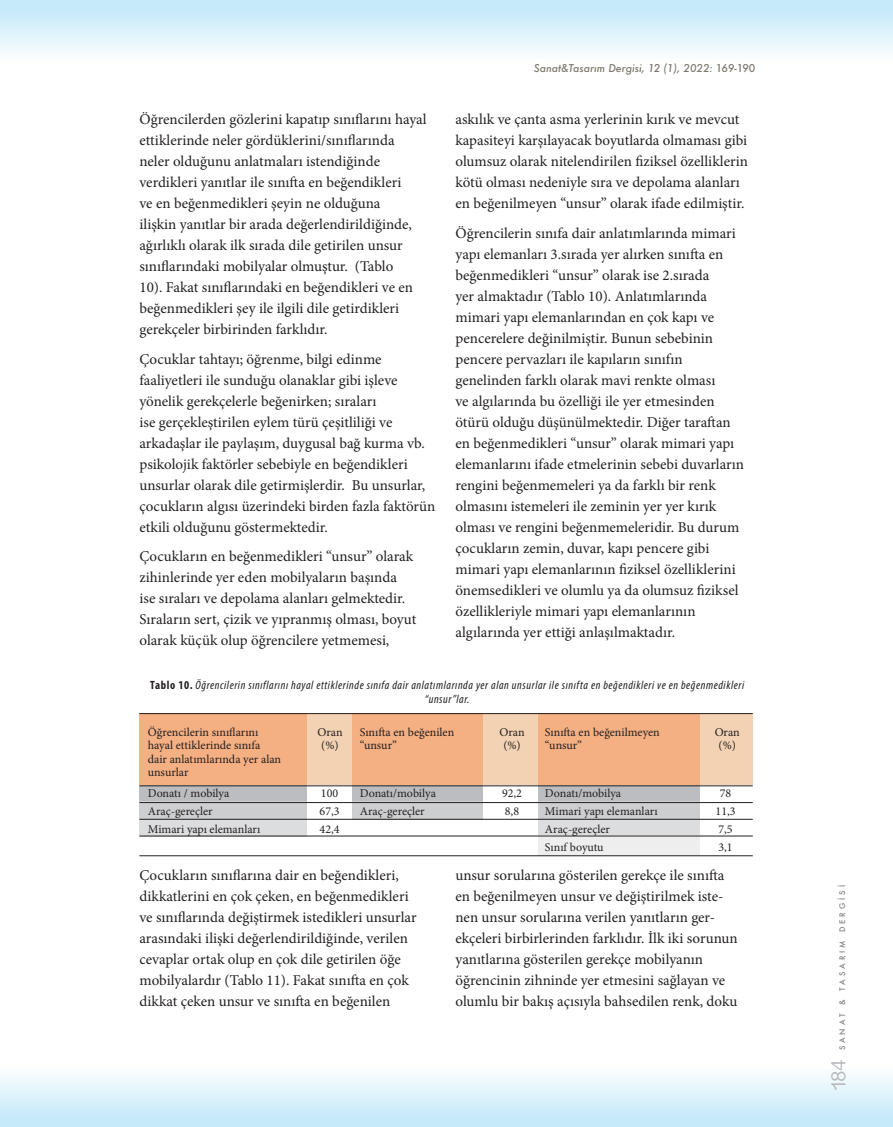
<style>
.page{position:relative;width:893px;height:1127px;background:#fff}
.page>*{position:absolute;margin:0;border:0;box-sizing:border-box;transform-origin:0 0}
.t1{font:18px "Oriya Sangam MN";color:#b6b7bb}
.t2{font:15px/21px "Minion Pro";color:#231f20}
.t3{font:12px/18px "Minion Pro";color:#231f20}
.t4{font:italic condensed 12px/14.4px "Myriad Pro";letter-spacing:.05em;color:#231f20;text-align:center}
.t5{font:italic 500 10.5px "Futura";color:#7d796d}
.t6{font:500 7.5px "Futura";letter-spacing:.4em;color:#808285}
.s1{font-style:normal}
.s2{font-weight:700;font-style:normal}
</style>
<div class="page">
<div style="left:0;top:1045px;width:893px;height:82px;background:linear-gradient(to bottom,#fff,#c3e9fa)"></div>
<div style="left:0;top:0;width:893px;height:81px;background:linear-gradient(to bottom,#c0e8f9,#fff)"></div>
<div style="left:297px;top:713px;width:456px;height:72px;background:#f3d2b4"></div>
<div style="left:139px;top:713px;width:168px;height:72px;background:#f4af82"></div>
<div style="left:352px;top:713px;width:131px;height:72px;background:#f4af82"></div>
<div style="left:538px;top:713px;width:161px;height:72px;background:#f4af82"></div>
<div style="left:538px;top:785px;width:161px;height:18px;background:#bcbdc0"></div>
<div style="left:139px;top:785px;width:168px;height:18px;background:#bcbdc0"></div>
<div style="left:352px;top:785px;width:131px;height:18px;background:#bcbdc0"></div>
<div style="left:538px;top:802px;width:161px;height:18px;background:#cdced0"></div>
<div style="left:139px;top:802px;width:168px;height:18px;background:#cdced0"></div>
<div style="left:352px;top:802px;width:131px;height:18px;background:#cdced0"></div>
<div style="left:538px;top:820px;width:161px;height:16px;background:#dcdddf"></div>
<div style="left:139px;top:820px;width:168px;height:16px;background:#dcdddf"></div>
<div style="left:538px;top:835px;width:161px;height:21px;background:#eeeeef"></div>
<hr style="left:139px;top:785px;width:614px;height:1px;background:#231f20">
<hr style="left:139px;top:713px;width:614px;height:1px;background:#231f20">
<hr style="left:139px;top:802px;width:614px;height:1px;background:#231f20">
<hr style="left:139px;top:819px;width:614px;height:1px;background:#231f20">
<hr style="left:139px;top:835px;width:614px;height:1px;background:#231f20">
<hr style="left:139px;top:855px;width:614px;height:1px;background:#231f20">
<p class="t2" style="left:139px;top:109px;width:289px">Öğrencilerden gözlerini kapatıp sınıflarını hayal ettiklerinde neler gördüklerini/sınıflarında neler olduğunu anlatmaları istendiğinde verdikleri yanıtlar ile sınıfta en beğendikleri<br>ve en beğenmedikleri şeyin ne olduğuna<br>ilişkin yanıtlar bir arada değerlendirildiğinde, ağırlıklı olarak ilk sırada dile getirilen unsur sınıflarındaki mobilyalar olmuştur. (Tablo<br>10). Fakat sınıflarındaki en beğendikleri ve en beğenmedikleri şey ile ilgili dile getirdikleri gerekçeler birbirinden farklıdır.</p>
<p class="t2" style="left:139px;top:349px;width:297px">Çocuklar tahtayı; öğrenme, bilgi edinme faaliyetleri ile sunduğu olanaklar gibi işleve yönelik gerekçelerle beğenirken; sıraları<br>ise gerçekleştirilen eylem türü çeşitliliği ve arkadaşlar ile paylaşım, duygusal bağ kurma vb. psikolojik faktörler sebebiyle en beğendikleri unsurlar olarak dile getirmişlerdir. Bu unsurlar, çocukların algısı üzerindeki birden fazla faktörün etkili olduğunu göstermektedir.</p>
<p class="t2" style="left:139px;top:546px;width:278px">Çocukların en beğenmedikleri “unsur” olarak zihinlerinde yer eden mobilyaların başında ise sıraları ve depolama alanları gelmektedir.<br>Sıraların sert, çizik ve yıpranmış olması, boyut olarak küçük olup öğrencilere yetmemesi,</p>
<p class="t5" style="left:534px;top:61px;width:223px">Sanat&amp;Tasarım Dergisi, 12 (1), 2022: <span class="s1">169-190</span></p>
<p class="t2" style="left:455px;top:109px;width:294px">askılık ve çanta asma yerlerinin kırık ve mevcut kapasiteyi karşılayacak boyutlarda olmaması gibi olumsuz olarak nitelendirilen fiziksel özelliklerin kötü olması nedeniyle sıra ve depolama alanları en beğenilmeyen “unsur” olarak ifade edilmiştir.</p>
<p class="t2" style="left:455px;top:223px;width:290px">Öğrencilerin sınıfa dair anlatımlarında mimari yapı elemanları 3.sırada yer alırken sınıfta en beğenmedikleri “unsur” olarak ise 2.sırada<br>yer almaktadır (Tablo 10). Anlatımlarında mimari yapı elemanlarından en çok kapı ve pencerelere değinilmiştir. Bunun sebebinin pencere pervazları ile kapıların sınıfın genelinden farklı olarak mavi renkte olması<br>ve algılarında bu özelliği ile yer etmesinden ötürü olduğu düşünülmektedir. Diğer taraftan en beğenmedikleri “unsur” olarak mimari yapı elemanlarını ifade etmelerinin sebebi duvarların rengini beğenmemeleri ya da farklı bir renk olmasını istemeleri ile zeminin yer yer kırık olması ve rengini beğenmemeleridir. Bu durum çocukların zemin, duvar, kapı pencere gibi mimari yapı elemanlarının fiziksel özelliklerini önemsedikleri ve olumlu ya da olumsuz fiziksel özellikleriyle mimari yapı elemanlarının algılarında yer ettiği anlaşılmaktadır.</p>
<p class="t4" style="left:150px;top:677px;width:595px"><span class="s2">Tablo 10.</span> Öğrencilerin sınıflarını hayal ettiklerinde sınıfa dair anlatımlarında yer alan unsurlar ile sınıfta en beğendikleri ve en beğenmedikleri “unsur”lar.</p>
<p class="t3" style="left:148px;top:725px;width:135px;line-height:13.5px">Öğrencilerin sınıflarını hayal ettiklerinde sınıfa dair anlatımlarında yer alan unsurlar</p>
<p class="t3" style="left:360px;top:725px;width:96px;line-height:13.5px">Sınıfta en beğenilen “unsur”</p>
<p class="t3" style="left:545px;top:725px;width:116px;line-height:13.5px">Sınıfta en beğenilmeyen “unsur”</p>
<p class="t3" style="left:317px;top:725px;width:27px;line-height:13.5px;text-align:center">Oran (%)</p>
<p class="t3" style="left:499px;top:725px;width:27px;line-height:13.5px;text-align:center">Oran (%)</p>
<p class="t3" style="left:715px;top:725px;width:27px;line-height:13.5px;text-align:center">Oran (%)</p>
<p class="t3" style="left:148px;top:784px;width:114px">Donatı / mobilya<br>Araç-gereçler<br>Mimari yapı elemanları</p>
<p class="t3" style="left:360px;top:784px;width:78px">Donatı/mobilya<br>Araç-gereçler</p>
<p class="t3" style="left:545px;top:784px;width:114px">Donatı/mobilya<br>Mimari yapı elemanları<br>Araç-gereçler<br>Sınıf boyutu</p>
<p class="t3" style="left:320px;top:784px;width:22px;text-align:justify">100<br>67,3<br>42,4</p>
<p class="t3" style="left:716px;top:784px;width:22px;text-align:center">78<br>11,3<br>7,5<br>3,1</p>
<p class="t3" style="left:502px;top:784px;width:22px">92,2<br>8,8</p>
<p class="t2" style="left:139px;top:864px;width:279px">Çocukların sınıflarına dair en beğendikleri, dikkatlerini en çok çeken, en beğenmedikleri ve sınıflarında değiştirmek istedikleri unsurlar arasındaki ilişki değerlendirildiğinde, verilen cevaplar ortak olup en çok dile getirilen öğe mobilyalardır (Tablo 11). Fakat sınıfta en çok dikkat çeken unsur ve sınıfta en beğenilen</p>
<p class="t2" style="left:455px;top:864px;width:284px">unsur sorularına gösterilen gerekçe ile sınıfta en beğenilmeyen unsur ve değiştirilmek iste&shy;nen unsur sorularına verilen yanıtların ger&shy;ekçeleri birbirlerinden farklıdır. İlk iki sorunun yanıtlarına gösterilen gerekçe mobilyanın öğrencinin zihninde yer etmesini sağlayan ve olumlu bir bakış açısıyla bahsedilen renk, doku</p>
<p class="t6" style="left:837px;top:1050px;width:167px;rotate:-90deg">SANAT &amp; TASARIM DERGİSİ</p>
<p class="t1" style="left:826px;top:1092px;width:35px;rotate:-90deg">184</p>
</div>
